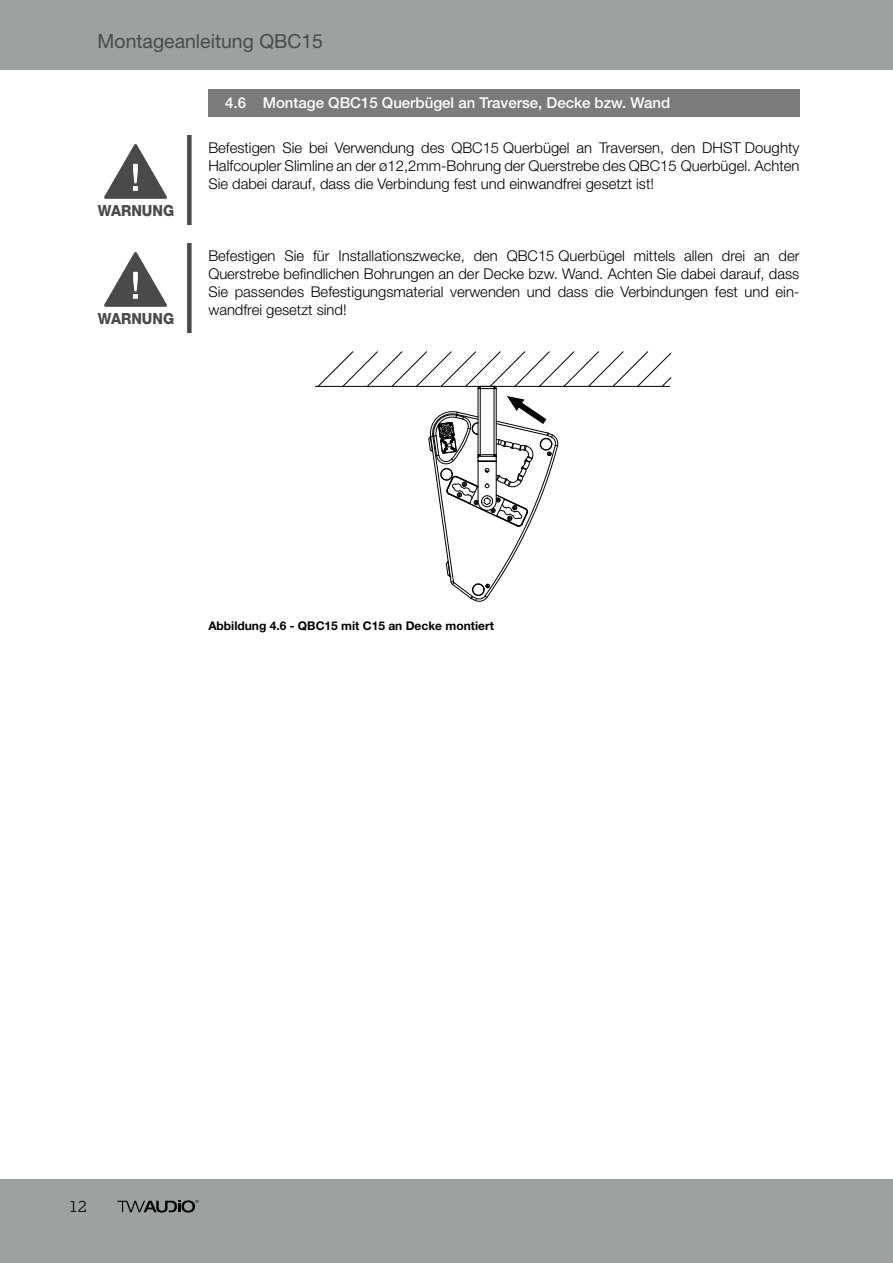
<style>
.page{position:relative;width:893px;height:1263px;background:#fff}
.page>*{position:absolute;margin:0;border:0;box-sizing:border-box;transform-origin:0 0}
.t1{font:19.5px "Helvetica Neue LT Std";color:#4a4a49}
.t2{font:300 16.5px "Lexia";color:#000}
.t3{font:800 15.3px "Helvetica Neue LT Std";color:#4a4a49;scale:.93 1}
.t4{font:500 15px "Helvetica Neue LT Std";color:#fff}
.t5{font:300 14.85px/18px "Helvetica Neue LT Std";color:#000;text-align:justify}
.t6{font:700 12px "Helvetica Neue LT Std";color:#000}
.s1{font-size:15px}
</style>
<div class="page">
<div style="left:0;top:0;width:893px;height:69px;background:#9ca1a2"></div>
<div style="left:0;top:1179px;width:893px;height:84px;background:#9ca1a2"></div>
<svg style="left:117px;top:1200px;width:81px;height:12px"></svg>
<div style="left:208px;top:89px;width:591px;height:28px;background:#7c7b7b"></div>
<div style="left:187px;top:243px;width:5px;height:90px;background:#4a4a49"></div>
<svg style="left:104px;top:252px;width:63px;height:55px"></svg>
<hr style="left:478px;top:389px;width:1px;height:66px;background:#000">
<hr style="left:480px;top:389px;width:1px;height:66px;background:#000">
<hr style="left:496px;top:389px;width:1px;height:66px;background:#000">
<hr style="left:494px;top:389px;width:1px;height:66px;background:#000">
<svg style="left:315px;top:351px;width:356px;height:38px"></svg>
<svg style="left:429px;top:396px;width:130px;height:206px"></svg>
<div style="left:187px;top:135px;width:5px;height:90px;background:#4a4a49"></div>
<svg style="left:104px;top:144px;width:63px;height:55px"></svg>
<h1 class="t1" style="left:98px;top:29px;width:227px">Montageanleitung QBC15</h1>
<p class="t4" style="left:225px;top:94px;width:446px">4.6 Montage QBC15 Querbügel an Traverse, Decke bzw. Wand</p>
<p class="t3" style="left:98px;top:201px;width:84px">WARNUNG</p>
<p class="t3" style="left:98px;top:309px;width:84px">WARNUNG</p>
<p class="t5" style="left:208px;top:138px;width:593px">Befestigen Sie bei Verwendung des QBC15 Querbügel an Traversen, den <span class="s1">DHST Doughty Halfcoupler Slimline</span> an der ø12,2mm-Bohrung der Querstrebe des QBC15 Querbügel. Achten Sie dabei darauf, dass die Verbindung fest und einwandfrei gesetzt ist!</p>
<p class="t5" style="left:208px;top:246px;width:593px">Befestigen Sie für Installationszwecke, den QBC15 Querbügel mittels allen drei an der Querstrebe befindlichen Bohrungen an der Decke bzw. Wand. Achten Sie dabei darauf, dass Sie passendes Befestigungsmaterial verwenden und dass die Verbindungen fest und ein&shy;wandfrei gesetzt sind!</p>
<p class="t6" style="left:208px;top:618px;width:287px">Abbildung 4.6 - QBC15 mit C15 an Decke montiert</p>
<p class="t2" style="left:69px;top:1196px;width:19px">12</p>
</div>
